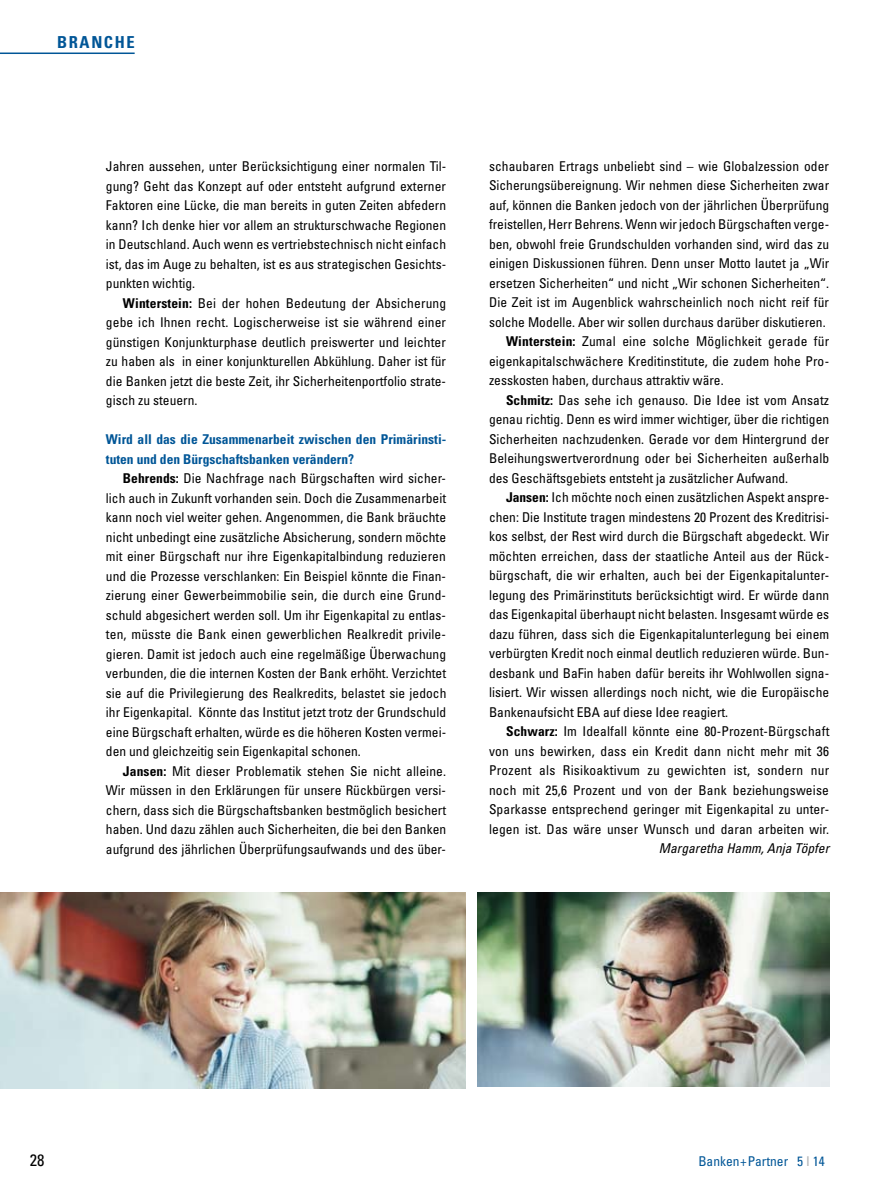
<style>
.page{position:relative;width:893px;height:1191px;background:#fff}
.page>*{position:absolute;margin:0;border:0;box-sizing:border-box;transform-origin:0 0}
.t1{font:700 condensed 16.5px "Univers LT Std";letter-spacing:.1em;color:#005697}
.t2{font:condensed 16.5px "Univers LT Std";color:#000}
.t3{font:condensed 13.5px/19.5px "Univers LT Std";color:#000;text-align:justify}
.t4{font:700 condensed 13.5px/19.5px "Univers LT Std";color:#005697}
.t5{font:condensed 13.5px "Univers LT Std";letter-spacing:.02em;color:#000}
.t6{font:italic condensed 13.5px "Univers LT Std";color:#000}
.t7{font:condensed 13.5px "Univers LT Std";color:#005697}
.s1{font-weight:700}
.s2{color:#b1b3b4}
</style>
<div class="page">
<hr style="left:0;top:53px;width:135px;height:1px;background:#005697">
<img style="left:0;top:893px;width:465px;height:195px">
<img style="left:477px;top:893px;width:352px;height:193px">
<p class="t1" style="left:57px;top:32px;width:79px">branche</p>
<p class="t3" style="left:106px;top:156px;width:342px">Jahren aussehen, unter Berücksichtigung einer normalen Til&shy;gung? Geht das Konzept auf oder entsteht aufgrund externer Faktoren eine Lücke, die man bereits in guten Zeiten abfedern kann? Ich denke hier vor allem an strukturschwache Regionen in Deutschland. Auch wenn es vertriebstechnisch nicht einfach ist, das im Auge zu behalten, ist es aus strategischen Gesichts&shy;punkten wichtig.</p>
<p class="t3" style="left:106px;top:293px;width:342px;text-indent:17px"><span class="s1">Winterstein:</span> Bei der hohen Bedeutung der Absicherung gebe ich Ihnen recht. Logischerweise ist sie während einer günstigen Konjunkturphase deutlich preiswerter und leichter zu haben als in einer konjunkturellen Abkühlung. Daher ist für die Banken jetzt die beste Zeit, ihr Sicherheitenportfolio strate&shy;gisch zu steuern.</p>
<p class="t4" style="left:106px;top:429px;width:342px">Wird all das die Zusammenarbeit zwischen den Primärinsti&shy;tuten und den Bürgschaftsbanken verändern?</p>
<p class="t3" style="left:106px;top:468px;width:342px;text-align:left;text-indent:17px"><span class="s1">Behrends:</span> Die Nachfrage nach Bürgschaften wird sicher&shy;lich auch in Zukunft vorhanden sein. Doch die Zusammenarbeit kann noch viel weiter gehen. Angenommen, die Bank bräuchte nicht unbedingt eine zusätzliche Absicherung, sondern möchte mit einer Bürgschaft nur ihre Eigenkapitalbindung reduzieren und die Prozesse verschlanken: Ein Beispiel könnte die Finan&shy;zierung einer Gewerbeimmobilie sein, die durch eine Grund&shy;schuld abgesichert werden soll. Um ihr Eigenkapital zu entlas&shy;ten, müsste die Bank einen gewerblichen Realkredit privile&shy;gieren. Damit ist jedoch auch eine regelmäßige Überwachung verbunden, die die internen Kosten der Bank erhöht. Verzichtet sie auf die Privilegierung des Realkredits, belastet sie jedoch ihr Eigenkapital. Könnte das Institut jetzt trotz der Grundschuld eine Bürgschaft erhalten, würde es die höheren Kosten vermei&shy;den und gleichzeitig sein Eigenkapital schonen.</p>
<p class="t3" style="left:106px;top:761px;width:342px;text-indent:17px"><span class="s1">Jansen:</span> Mit dieser Problematik stehen Sie nicht alleine.<br>Wir müssen in den Erklärungen für unsere Rückbürgen versi&shy;chern, dass sich die Bürgschaftsbanken bestmöglich besichert haben. Und dazu zählen auch Sicherheiten, die bei den Banken aufgrund des jährlichen Überprüfungsaufwands und des über-</p>
<p class="t3" style="left:489px;top:156px;width:341px">schaubaren Ertrags unbeliebt sind – wie Globalzession oder</p>
<p class="t3" style="left:489px;top:176px;width:342px">Sicherungsübereignung. Wir nehmen diese Sicherheiten zwar</p>
<p class="t3" style="left:489px;top:195px;width:342px">auf, können die Banken jedoch von der jährlichen Überprüfung</p>
<p class="t3" style="left:489px;top:215px;width:342px">freistellen, Herr Behrens. Wenn wir jedoch Bürgschaften verge-</p>
<p class="t3" style="left:489px;top:234px;width:342px">ben, obwohl freie Grundschulden vorhanden sind, wird das zu</p>
<p class="t3" style="left:489px;top:254px;width:342px">einigen Diskussionen führen. Denn unser Motto lautet ja „Wir</p>
<p class="t3" style="left:489px;top:273px;width:342px">ersetzen Sicherheiten“ und nicht „Wir schonen Sicherheiten“.</p>
<p class="t3" style="left:489px;top:293px;width:342px">Die Zeit ist im Augenblick wahrscheinlich noch nicht reif für</p>
<p class="t3" style="left:489px;top:312px;width:338px">solche Modelle. Aber wir sollen durchaus darüber diskutieren.</p>
<p class="t3" style="left:506px;top:332px;width:325px"><span class="s1">Winterstein:</span> Zumal eine solche Möglichkeit gerade für</p>
<p class="t3" style="left:489px;top:351px;width:342px">eigenkapitalschwächere Kreditinstitute, die zudem hohe Pro-</p>
<p class="t3" style="left:489px;top:370px;width:236px">zesskosten haben, durchaus attraktiv wäre.</p>
<p class="t3" style="left:506px;top:390px;width:325px"><span class="s1">Schmitz:</span> Das sehe ich genauso. Die Idee ist vom Ansatz</p>
<p class="t3" style="left:489px;top:409px;width:342px">genau richtig. Denn es wird immer wichtiger, über die richtigen</p>
<p class="t3" style="left:489px;top:429px;width:342px">Sicherheiten nachzudenken. Gerade vor dem Hintergrund der</p>
<p class="t3" style="left:489px;top:448px;width:342px">Beleihungswertverordnung oder bei Sicherheiten außerhalb</p>
<p class="t3" style="left:489px;top:468px;width:301px">des Geschäftsgebiets entsteht ja zusätzlicher Aufwand.</p>
<p class="t3" style="left:506px;top:487px;width:325px"><span class="s1">Jansen:</span> Ich möchte noch einen zusätzlichen Aspekt anspre-</p>
<p class="t3" style="left:489px;top:507px;width:342px">chen: Die Institute tragen mindestens 20 Prozent des Kreditrisi-</p>
<p class="t3" style="left:489px;top:526px;width:342px">kos selbst, der Rest wird durch die Bürgschaft abgedeckt. Wir</p>
<p class="t3" style="left:489px;top:546px;width:342px">möchten erreichen, dass der staatliche Anteil aus der Rück-</p>
<p class="t3" style="left:489px;top:565px;width:342px">bürgschaft, die wir erhalten, auch bei der Eigenkapitalunter-</p>
<p class="t3" style="left:489px;top:585px;width:342px">legung des Primärinstituts berücksichtigt wird. Er würde dann</p>
<p class="t3" style="left:489px;top:604px;width:342px">das Eigenkapital überhaupt nicht belasten. Insgesamt würde es</p>
<p class="t3" style="left:489px;top:624px;width:342px">dazu führen, dass sich die Eigenkapitalunterlegung bei einem</p>
<p class="t3" style="left:489px;top:643px;width:342px">verbürgten Kredit noch einmal deutlich reduzieren würde. Bun-</p>
<p class="t3" style="left:489px;top:663px;width:342px">desbank und BaFin haben dafür bereits ihr Wohlwollen signa-</p>
<p class="t3" style="left:489px;top:682px;width:342px">lisiert. Wir wissen allerdings noch nicht, wie die Europäische</p>
<p class="t3" style="left:489px;top:702px;width:241px">Bankenaufsicht EBA auf diese Idee reagiert.</p>
<p class="t3" style="left:506px;top:721px;width:325px"><span class="s1">Schwarz:</span> Im Idealfall könnte eine 80-Prozent-Bürgschaft</p>
<p class="t3" style="left:489px;top:741px;width:342px">von uns bewirken, dass ein Kredit dann nicht mehr mit 36</p>
<p class="t5" style="left:489px;top:762px;width:342px">Prozent als Risikoaktivum zu gewichten ist, sondern nur</p>
<p class="t3" style="left:489px;top:780px;width:341px">noch mit 25,6 Prozent und von der Bank beziehungsweise</p>
<p class="t3" style="left:489px;top:799px;width:342px">Sparkasse entsprechend geringer mit Eigenkapital zu unter-</p>
<p class="t3" style="left:489px;top:819px;width:342px">legen ist. Das wäre unser Wunsch und daran arbeiten wir.</p>
<p class="t6" style="left:659px;top:840px;width:172px">Margaretha Hamm, Anja Töpfer</p>
<p class="t2" style="left:30px;top:1149px;width:16px">28</p>
<p class="t7" style="left:698px;top:1152px;width:128px">Banken+Partner 5 <span class="s2">I</span> 14</p>
</div>
